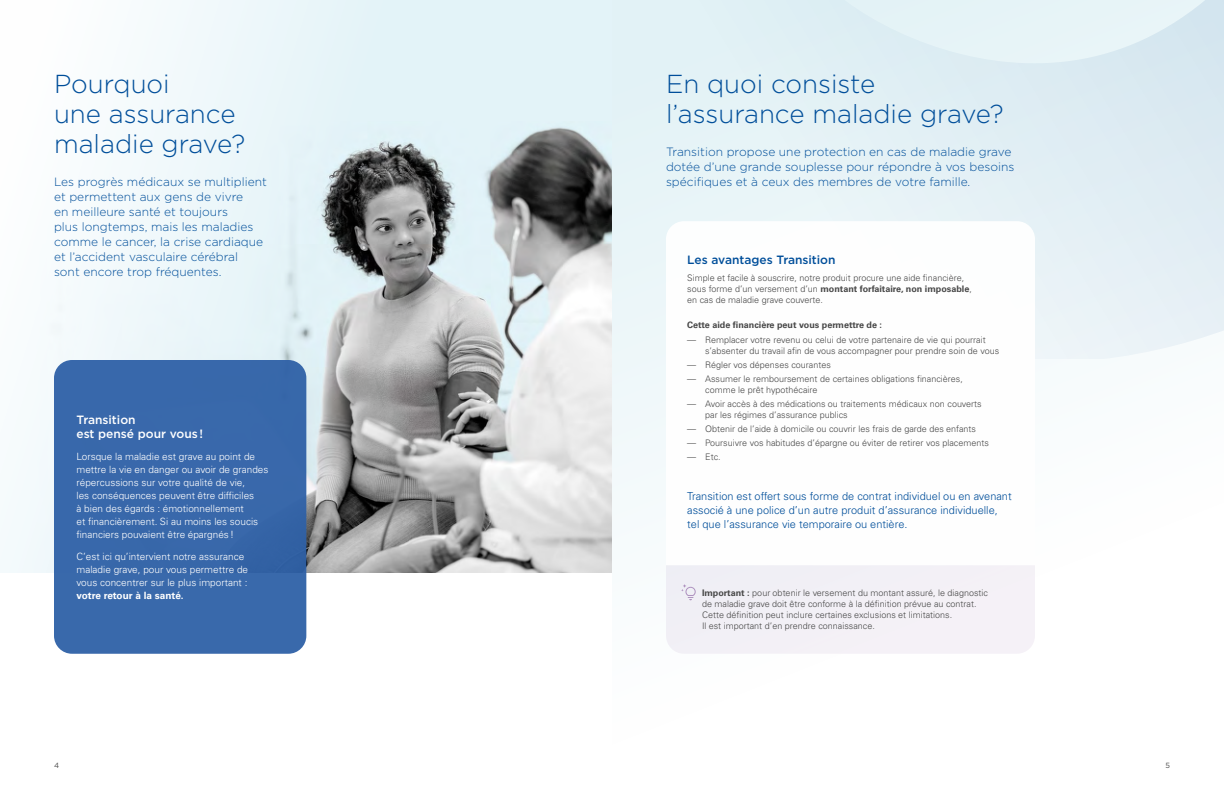
<style>
.page{position:relative;width:1224px;height:792px;background:#fff}
.page>*{position:absolute;margin:0;border:0;box-sizing:border-box;transform-origin:0 0}
.H2_Sections{font:300 26px/30px "Gotham";color:#004e9a}
.P_Intro{font:300 12px/15px "Gotham";color:#004e9a}
.t1{font:500 12px/14px "Gotham";color:#fff}
.t2{font:500 12px "Gotham";color:#004e9a}
.p2{font:300 11px/14px "Univers LT Pro 45";color:#004e9a}
.P1{font:300 10px/13px "Univers LT Pro 45";color:#fff}
.t3{font:300 9px/11px "Univers LT Pro 45";color:#474747}
.t4{font:700 9px "Univers LT Pro 65";color:#474747}
.t5{font:7.5px "Gotham";color:#474747}
.s1{font-family:"Univers LT Pro 65";font-weight:700}
</style>
<div class="page">
<div style="left:612px;top:359px;width:54px;height:157px;background:#f2f9fa"></div>
<svg style="left:612px;top:0;width:612px;height:359px;background:#e3f0f5"></svg>
<img style="left:0;top:0;width:612px;height:572px">
<div style="left:54px;top:360px;width:252px;height:294px;background:#3968ab;border-radius:18px"></div>
<svg style="left:666px;top:221px;width:369px;height:138px"></svg>
<div style="left:666px;top:565px;width:369px;height:89px;background:#f3f0f6"></div>
<h2 class="H2_Sections" style="left:54px;top:68px;width:193px">Pourquoi<br>une assurance maladie grave?</h2>
<p class="P_Intro" style="left:54px;top:174px;width:215px">Les progrès médicaux se multiplient et permettent aux gens de vivre<br>en meilleure santé et toujours<br>plus longtemps, mais les maladies comme le cancer, la crise cardiaque et l’accident vasculaire cérébral<br>sont encore trop fréquentes.</p>
<h3 class="t1" style="left:76px;top:413px;width:128px">Transition<br>est pensé pour vous !</h3>
<p class="P1" style="left:76px;top:450px;width:194px">Lorsque la maladie est grave au point de mettre la vie en danger ou avoir de grandes répercussions sur votre qualité de vie,<br>les conséquences peuvent être difficiles<br>à bien des égards : émotionnellement<br>et financièrement. Si au moins les soucis financiers pouvaient être épargnés!</p>
<p class="P1" style="left:76px;top:550px;width:173px">C’est ici qu’intervient notre assurance maladie grave, pour vous permettre de vous concentrer sur le plus important : <span class="s1">votre retour à la santé.</span></p>
<p class="t5" style="left:54px;top:760px;width:7px">4</p>
<h2 class="H2_Sections" style="left:666px;top:68px;width:339px">En quoi consiste l’assurance maladie grave?</h2>
<p class="P_Intro" style="left:666px;top:144px;width:350px">Transition propose une protection en cas de maladie grave dotée d’une grande souplesse pour répondre à vos besoins spécifiques et à ceux des membres de votre famille.</p>
<h2 class="t2" style="left:687px;top:252px;width:150px">Les avantages Transition</h2>
<p class="t3" style="left:687px;top:273px;width:286px">Simple et facile à souscrire, notre produit procure une aide financière, sous forme d’un versement d’un <span class="s1">montant forfaitaire, non imposable</span>, en cas de maladie grave couverte.</p>
<p class="t4" style="left:687px;top:318px;width:196px">Cette aide financière peut vous permettre de :</p>
<p class="t3" style="left:705px;top:334px;width:295px;text-indent:-18px">— Remplacer votre revenu ou celui de votre partenaire de vie qui pourrait s’absenter du travail afin de vous accompagner pour prendre soin de vous</p>
<p class="t3" style="left:687px;top:359px;width:145px">— Régler vos dépenses courantes</p>
<p class="t3" style="left:705px;top:373px;width:259px;text-indent:-18px">— Assumer le remboursement de certaines obligations financières, comme le prêt hypothécaire</p>
<p class="t3" style="left:705px;top:398px;width:278px;text-indent:-18px">— Avoir accès à des médications ou traitements médicaux non couverts par les régimes d’assurance publics</p>
<p class="t3" style="left:687px;top:423px;width:290px">— Obtenir de l’aide à domicile ou couvrir les frais de garde des enfants</p>
<p class="t3" style="left:687px;top:437px;width:303px">— Poursuivre vos habitudes d’épargne ou éviter de retirer vos placements</p>
<p class="t3" style="left:687px;top:451px;width:35px">— Etc.</p>
<p class="p2" style="left:687px;top:489px;width:326px">Transition est offert sous forme de contrat individuel ou en avenant associé à une police d’un autre produit d’assurance individuelle, tel que l’assurance vie temporaire ou entière.</p>
<p class="t3" style="left:702px;top:587px;width:288px"><span class="s1">Important :</span> pour obtenir le versement du montant assuré, le diagnostic de maladie grave doit être conforme à la définition prévue au contrat.<br>Cette définition peut inclure certaines exclusions et limitations.<br>Il est important d’en prendre connaissance.</p>
<p class="t5" style="left:1165px;top:760px;width:6px">5</p>
</div>
